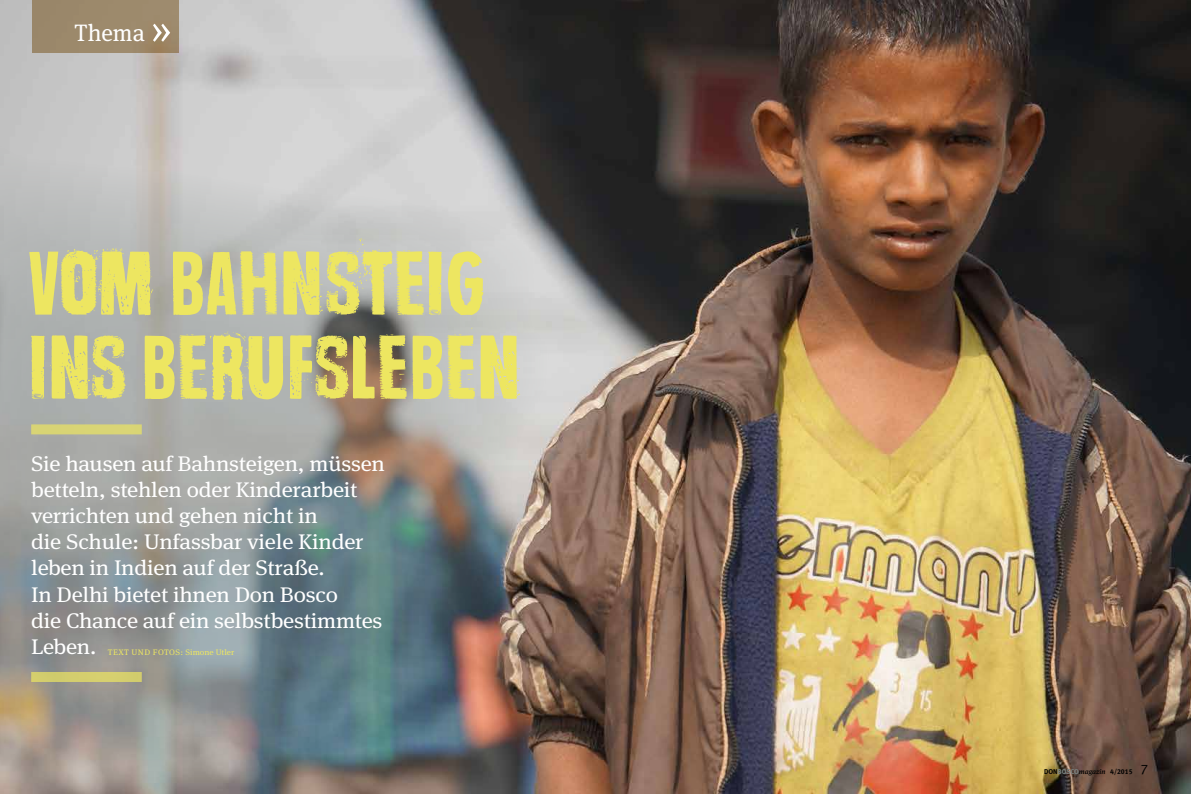
<style>
.page{position:relative;width:1191px;height:794px;background:#fff}
.page>*{position:absolute;margin:0;border:0;box-sizing:border-box;transform-origin:0 0}
.t1{font:87px/84px "Wrongtimewrongplace";letter-spacing:.02em;color:#ede661}
.t2{font:87px "Wrongtimewrongplace";letter-spacing:.02em;color:#ede661;scale:1.29 1}
.t3{font:23.7px "Meta Serif OT";color:#fff}
.t4{font:21.1px/26px "Meta Serif OT";letter-spacing:-.01em;color:#fff;scale:1.09 1}
.t5{font:8px "Meta Serif OT";letter-spacing:.01em;color:#ede661;scale:1.09 1}
.t6{font:7px "Meta Bold LF";color:#000}
.s1{color:#7b8583}
.s2{font-family:"Meta Serif OT";font-weight:500;font-style:italic}
.s3{font-family:"Meta Normal LF";font-size:14px}
</style>
<div class="page">
<img style="left:0;top:0;width:1191px;height:794px">
<img style="left:0;top:131px;width:551px;height:663px">
<div style="left:33px;top:0;width:146px;height:53px;background:#9c896b"></div>
<svg style="left:153px;top:24px;width:17px;height:18px"></svg>
<div style="left:31px;top:424px;width:111px;height:10px;background:#d9d575"></div>
<div style="left:31px;top:672px;width:111px;height:10px;background:#d4ce6e"></div>
<svg style="left:329px;top:254px;width:29px;height:59px;background:#cbc990"></svg>
<svg style="left:95px;top:336px;width:28px;height:59px;background:#c8c78c"></svg>
<svg style="left:318px;top:338px;width:29px;height:60px;background:#b3a260"></svg>
<p class="t3" style="left:75px;top:19px;width:72px">Thema</p>
<h1 class="t1" style="left:29px;top:241px;width:491px">VOM BAHN TEIG<br>IN BERUF LEBEN</h1>
<h1 class="t2" style="left:327px;top:236px;width:26px">S</h1>
<h1 class="t2" style="left:93px;top:320px;width:26px">S</h1>
<h1 class="t2" style="left:316px;top:320px;width:26px">S</h1>
<p class="t4" style="left:31px;top:451px;width:326px">Sie hausen auf Bahnsteigen, müssen betteln, stehlen oder Kinderarbeit verrichten und gehen nicht in<br>die Schule: Unfassbar viele Kinder leben in Indien auf der Straße.<br>In Delhi bietet ihnen Don Bosco<br>die Chance auf ein selbstbestimmtes<br>Leben.</p>
<p class="t5" style="left:108px;top:647px;width:117px">TEXT UND FOTOS: Simone Utler</p>
<p class="t6" style="left:1044px;top:767px;width:106px">DON<span class="s1">BOSCO</span><span class="s2">magazin</span> 4/2015 <span class="s3">7</span></p>
</div>
